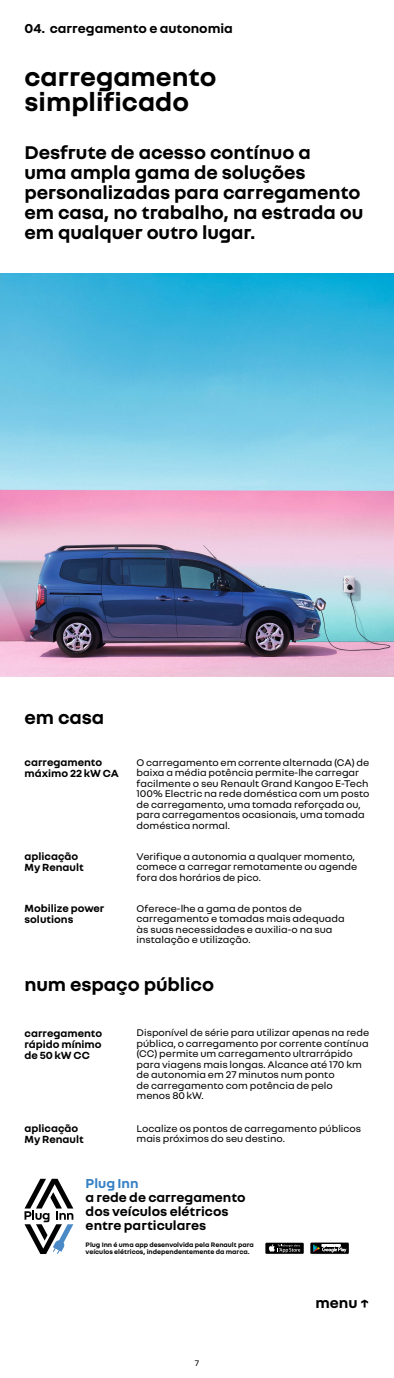
<style>
.page{position:relative;width:394px;height:1378px;background:#fff}
.page>*{position:absolute;margin:0;border:0;box-sizing:border-box;transform-origin:0 0}
.t1{font:700 27.65px/25.2px "Nouvel R";color:#000}
.t2{font:700 19.95px/19.9px "Nouvel R";letter-spacing:-.005em;color:#000}
.t3{font:700 15.75px "Nouvel R";color:#000}
.t4{font:700 14px/14px "Nouvel R";color:#000}
.t5{font:700 14px "Nouvel R";color:#3681c4}
.t6{font:700 11.2px/11.2px "Nouvel R";color:#000}
.t7{font:10.5px/10.5px "Nouvel R";color:#000}
.t8{font:8.75px "Nouvel R";color:#000}
.t9{font:700 7px/7px "Nouvel R";letter-spacing:-.005em;color:#000}
</style>
<div class="page">
<img style="left:0;top:274px;width:394px;height:402px">
<div style="left:265px;top:1243px;width:38px;height:11px;background:#000"></div>
<svg style="left:268px;top:1244px;width:32px;height:9px"></svg>
<svg style="left:310px;top:1243px;width:39px;height:11px"></svg>
<svg style="left:25px;top:1179px;width:48px;height:75px"></svg>
<h3 class="t4" style="left:24px;top:21px;width:210px">04. carregamento e autonomia</h3>
<h1 class="t1" style="left:24px;top:63px;width:194px">carregamento simplificado</h1>
<h2 class="t2" style="left:24px;top:141px;width:340px">Desfrute de acesso contínuo a<br>uma ampla gama de soluções personalizadas para carregamento em casa, no trabalho, na estrada ou em qualquer outro lugar.</h2>
<h2 class="t2" style="left:24px;top:706px;width:81px">em casa</h2>
<p class="t6" style="left:24px;top:756px;width:96px">carregamento máximo 22kW CA</p>
<p class="t6" style="left:24px;top:850px;width:61px">aplicação<br>My Renault</p>
<p class="t6" style="left:24px;top:902px;width:81px">Mobilize power solutions</p>
<p class="t7" style="left:136px;top:756px;width:234px">O carregamento em corrente alternada (CA) de baixa a média potência permite-lhe carregar facilmente o seu Renault Grand Kangoo E-Tech 100% Electric na rede doméstica com um posto de carregamento, uma tomada reforçada ou, para carregamentos ocasionais, uma tomada doméstica normal.</p>
<p class="t7" style="left:136px;top:850px;width:222px">Verifique a autonomia a qualquer momento, comece a carregar remotamente ou agende fora dos horários de pico.</p>
<p class="t7" style="left:136px;top:902px;width:209px">Oferece-lhe a gama de pontos de carregamento e tomadas mais adequada às suas necessidades e auxilia-o na sua instalação e utilização.</p>
<h2 class="t2" style="left:24px;top:973px;width:191px">num espaço público</h2>
<p class="t6" style="left:24px;top:1027px;width:79px;text-align:justify">carregamento rápido mínimo de 50kW CC</p>
<p class="t6" style="left:24px;top:1122px;width:61px">aplicação<br>My Renault</p>
<p class="t7" style="left:136px;top:1027px;width:234px">Disponível de série para utilizar apenas na rede pública, o carregamento por corrente contínua (CC) permite um carregamento ultrarrápido para viagens mais longas. Alcance até 170 km de autonomia em 27 minutos num ponto<br>de carregamento com potência de pelo menos 80kW.</p>
<p class="t7" style="left:136px;top:1122px;width:226px">Localize os pontos de carregamento públicos mais próximos do seu destino.</p>
<h3 class="t5" style="left:86px;top:1174px;width:54px">Plug Inn</h3>
<h3 class="t4" style="left:86px;top:1189px;width:161px">a rede de carregamento dos veículos elétricos entre particulares</h3>
<p class="t9" style="left:86px;top:1241px;width:170px">Plug Inn é uma app desenvolvida pela Renault para veículos elétricos, independentemente da marca.</p>
<p class="t8" style="left:195px;top:1357px;width:6px">7</p>
<h3 class="t3" style="left:315px;top:1292px;width:55px">menu ↑</h3>
</div>
